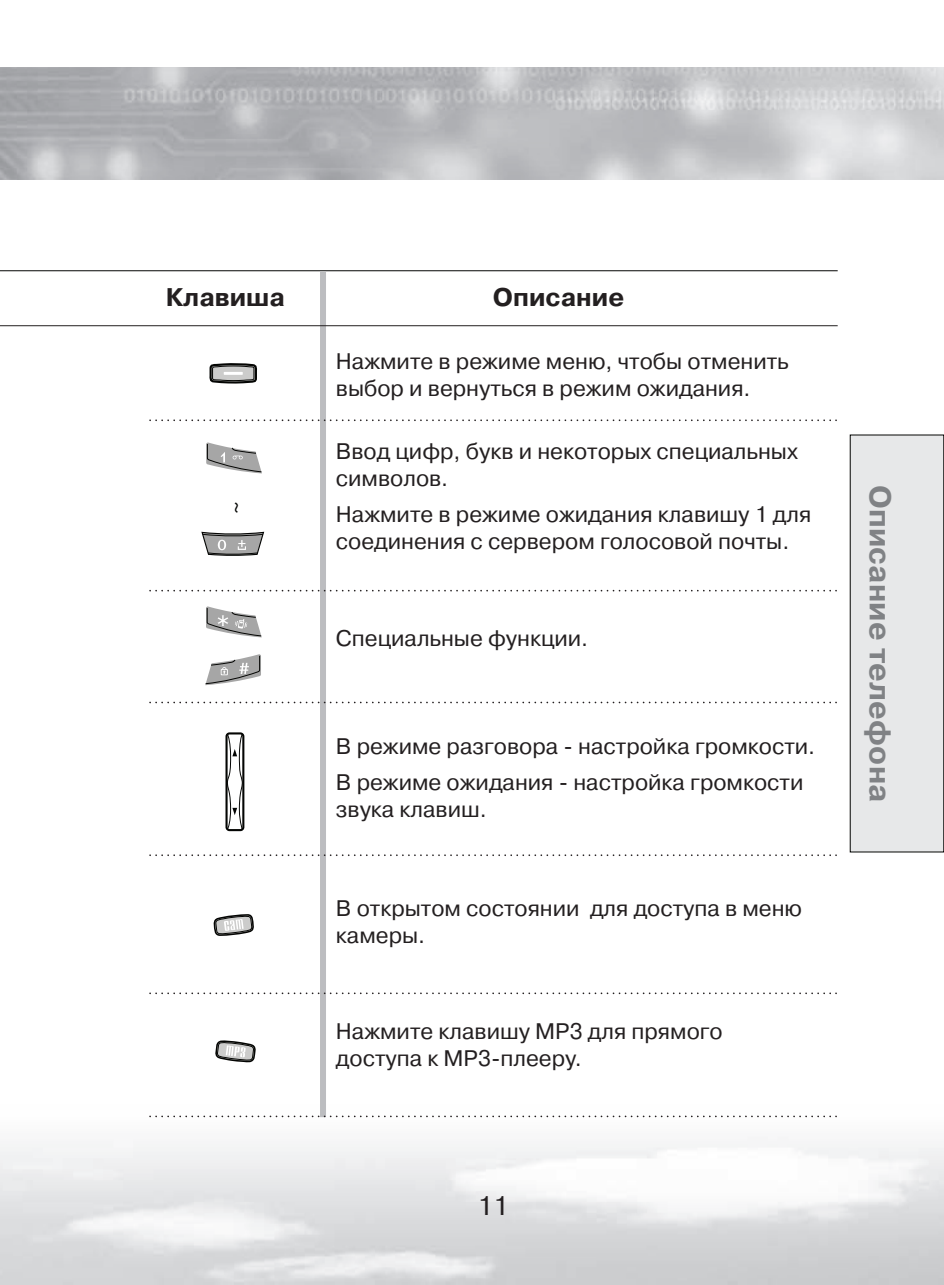
<style>
.page{position:relative;width:944px;height:1285px;background:#fff}
.page>*{position:absolute;margin:0;border:0;box-sizing:border-box;transform-origin:0 0}
.t1{font:700 30px "Pragmatica C";letter-spacing:.005em;color:#808285}
.t2{font:27px "Pragmatica C";color:#231f20}
.t3{font:700 25.5px "Pragmatica C";color:#231f20}
.t4{font:24px "Courier";color:#040503}
.t5{font:22.5px/27px "Pragmatica C";color:#231f20}
</style>
<div class="page">
<img style="left:0;top:68px;width:944px;height:111px">
<div style="left:850px;top:435px;width:94px;height:416px;background:#e7e8e9"></div>
<hr style="left:0;top:270px;width:838px;height:1px;background:#040503">
<svg style="left:213px;top:914px;width:41px;height:22px"></svg>
<div style="left:225px;top:732px;width:19px;height:99px;border:2px solid #040503;border-radius:3px"></div>
<svg style="left:226px;top:733px;width:17px;height:97px"></svg>
<svg style="left:209px;top:363px;width:48px;height:21px"></svg>
<hr style="left:224px;top:372px;width:19px;height:3px;background:#fff">
<svg style="left:206px;top:442px;width:56px;height:31px"></svg>
<svg style="left:201px;top:531px;width:64px;height:24px"></svg>
<svg style="left:206px;top:606px;width:56px;height:31px"></svg>
<svg style="left:205px;top:654px;width:56px;height:31px"></svg>
<hr style="left:0;top:271px;width:1px;height:845px;background:#bcbdc0">
<div style="left:320px;top:271px;width:6px;height:845px;background:#bcbdc0"></div>
<svg style="left:150px;top:419px;width:687px;height:2px"></svg>
<svg style="left:150px;top:589px;width:687px;height:2px"></svg>
<svg style="left:150px;top:701px;width:687px;height:2px"></svg>
<svg style="left:150px;top:1115px;width:687px;height:2px"></svg>
<hr style="left:0;top:325px;width:838px;height:1px;background:#231f20">
<svg style="left:150px;top:854px;width:687px;height:2px"></svg>
<svg style="left:150px;top:992px;width:687px;height:2px"></svg>
<svg style="left:215px;top:1040px;width:41px;height:22px"></svg>
<p class="t3" style="left:166px;top:283px;width:121px">Клавиша</p>
<p class="t3" style="left:493px;top:283px;width:133px">Описание</p>
<p class="t4" style="left:222px;top:514px;width:16px;rotate:-90deg">~</p>
<p class="t5" style="left:336px;top:348px;width:454px">Нажмите в режиме меню, чтобы отменить выбор и вернуться в режим ожидания.</p>
<p class="t5" style="left:336px;top:438px;width:463px">Ввод цифр, букв и некоторых специальных символов.</p>
<p class="t5" style="left:336px;top:501px;width:477px">Нажмите в режиме ожидания клавишу 1 для соединения с сервером голосовой почты.</p>
<p class="t5" style="left:336px;top:624px;width:254px">Специальные функции.</p>
<p class="t5" style="left:336px;top:727px;width:481px;line-height:36px">В режиме разговора - настройка громкости.<br>В режиме ожидания - настройка громкости</p>
<p class="t5" style="left:336px;top:795px;width:152px">звука клавиш.</p>
<p class="t5" style="left:336px;top:894px;width:468px">В открытом состоянии для доступа в меню камеры.</p>
<p class="t5" style="left:336px;top:1017px;width:388px">Нажмите клавишу MP3 для прямого доступа к МР3-плееру.</p>
<p class="t2" style="left:478px;top:1190px;width:33px">11</p>
<h1 class="t1" style="left:897px;top:484px;width:319px;rotate:90deg">Описание телефона</h1>
</div>
